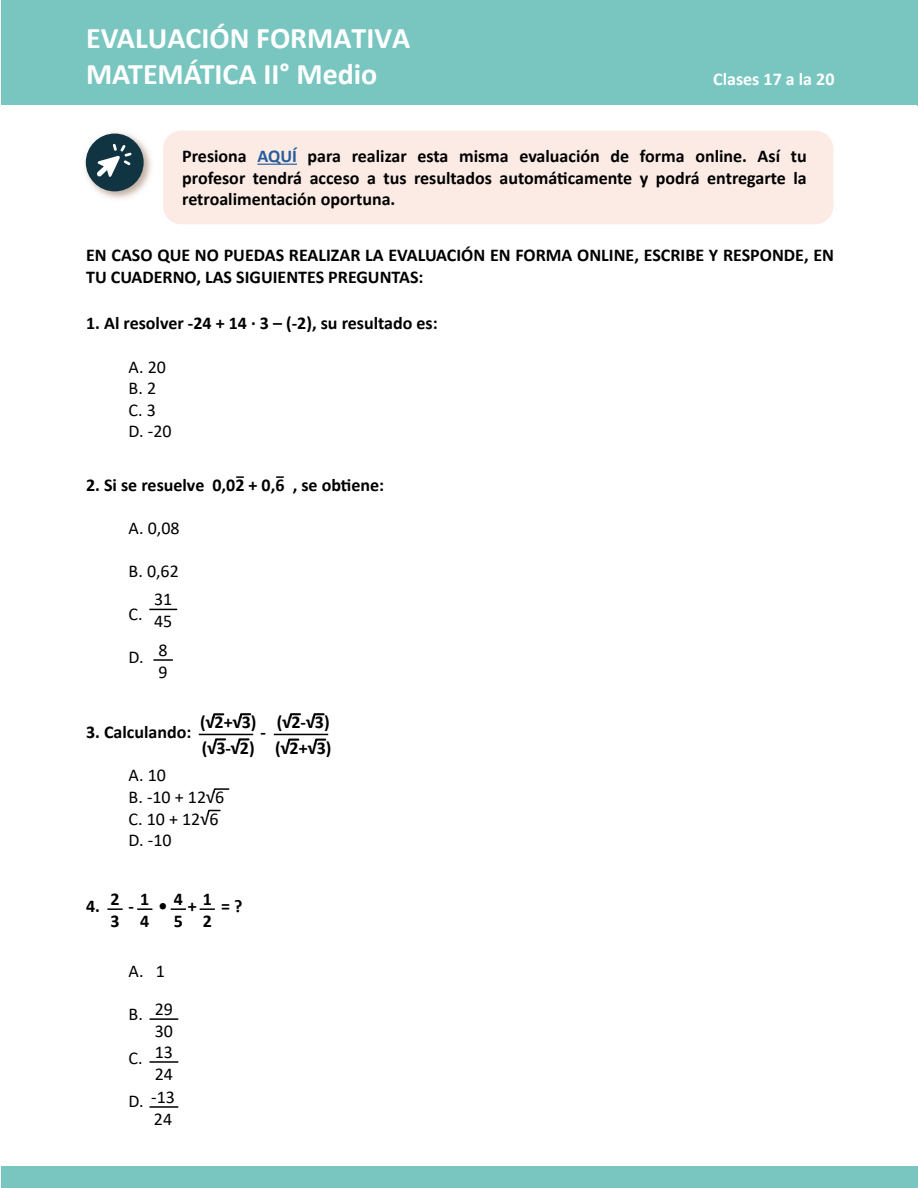
<style>
.page{position:relative;width:918px;height:1188px;background:#fff}
.page>*{position:absolute;margin:0;border:0;box-sizing:border-box;transform-origin:0 0}
.t1{font:700 30px/36px "Calibri";color:#fff}
.t2{font:700 18px/21.6px "Calibri";color:#000}
.t3{font:18px/21.6px "Calibri";color:#000}
.t4{font:700 18px "Calibri";color:#fff}
.s1{color:#275b9b}
</style>
<div class="page">
<div style="left:1px;top:0;width:917px;height:105px;background:#79c6c0"></div>
<svg style="left:149px;top:609px;width:28px;height:1px"></svg>
<hr style="left:153px;top:659px;width:20px;height:2px;background:#000">
<svg style="left:236px;top:476px;width:8px;height:2px"></svg>
<svg style="left:276px;top:476px;width:8px;height:2px"></svg>
<svg style="left:107px;top:908px;width:16px;height:2px"></svg>
<svg style="left:137px;top:908px;width:15px;height:2px"></svg>
<svg style="left:200px;top:908px;width:15px;height:2px"></svg>
<svg style="left:171px;top:908px;width:15px;height:2px"></svg>
<hr style="left:150px;top:1018px;width:28px;height:2px;background:#000">
<hr style="left:150px;top:1061px;width:28px;height:2px;background:#000">
<hr style="left:150px;top:1106px;width:28px;height:2px;background:#000">
<svg style="left:213px;top:788px;width:17px;height:5px"></svg>
<svg style="left:207px;top:809px;width:14px;height:6px"></svg>
<hr style="left:199px;top:734px;width:54px;height:1px;background:#000">
<hr style="left:274px;top:734px;width:54px;height:1px;background:#000">
<svg style="left:212px;top:713px;width:13px;height:6px"></svg>
<svg style="left:239px;top:713px;width:13px;height:6px"></svg>
<svg style="left:289px;top:713px;width:12px;height:6px"></svg>
<svg style="left:287px;top:738px;width:13px;height:6px"></svg>
<svg style="left:312px;top:713px;width:13px;height:6px"></svg>
<svg style="left:314px;top:738px;width:13px;height:6px"></svg>
<svg style="left:214px;top:738px;width:13px;height:6px"></svg>
<svg style="left:237px;top:738px;width:13px;height:6px"></svg>
<div style="left:1px;top:1167px;width:917px;height:21px;background:#79c6c0"></div>
<hr style="left:917px;top:65px;width:1px;height:41px;background:#79c6c0">
<div style="left:163px;top:131px;width:670px;height:93px;background:#fbebe4;border-radius:18px"></div>
<img style="left:85px;top:132px;width:67px;height:67px">
<div style="left:86px;top:134px;width:58px;height:57px;background:#113442;border-radius:50%"></div>
<svg style="left:97px;top:144px;width:35px;height:33px"></svg>
<hr style="left:257px;top:164px;width:40px;height:1px;background:#275b9b">
<h1 class="t1" style="left:86px;top:19px;width:326px">EVALUACIÓN FORMATIVA<br>MATEMÁTICA II° Medio</h1>
<p class="t4" style="left:713px;top:67px;width:123px">Clases 17 a la 20</p>
<p class="t2" style="left:182px;top:145px;width:626px;text-align:justify">Presiona <span class="s1">AQUÍ</span> para realizar esta misma evaluación de forma online. Así tu profesor tendrá acceso a tus resultados automáticamente y podrá entregarte la retroalimentación oportuna.</p>
<p class="t2" style="left:86px;top:244px;width:749px">EN CASO QUE NO PUEDAS REALIZAR LA EVALUACIÓN EN FORMA ONLINE, ESCRIBE Y RESPONDE, EN<br>TU CUADERNO, LAS SIGUIENTES PREGUNTAS:</p>
<p class="t2" style="left:86px;top:312px;width:353px">1. Al resolver -24 + 14 ∙ 3 – (-2), su resultado es:</p>
<p class="t3" style="left:129px;top:355px;width:45px">A. 20<br>B. 2<br>C. 3<br>D. -20</p>
<p class="t2" style="left:86px;top:474px;width:300px">2. Si se resuelve 0,02 + 0,6 , se obtiene:</p>
<p class="t3" style="left:129px;top:517px;width:53px">A. 0,08</p>
<p class="t3" style="left:129px;top:560px;width:52px">B. 0,62</p>
<p class="t3" style="left:129px;top:603px;width:16px">C.</p>
<p class="t3" style="left:129px;top:646px;width:17px">D.</p>
<p class="t3" style="left:154px;top:588px;width:20px">31<br>45</p>
<p class="t3" style="left:159px;top:639px;width:11px">8<br>9</p>
<p class="t2" style="left:200px;top:710px;width:58px;line-height:25.5px">(√2+√3) (√3-√2)</p>
<p class="t2" style="left:275px;top:710px;width:58px;line-height:25.5px">(√2-√3) (√2+√3)</p>
<p class="t2" style="left:86px;top:721px;width:107px">3. Calculando:</p>
<p class="t2" style="left:261px;top:721px;width:7px">-</p>
<p class="t3" style="left:129px;top:764px;width:97px">A. 10<br>B. -10 + 12√6<br>C. 10 + 12√6<br>D. -10</p>
<p class="t2" style="left:110px;top:888px;width:11px">2<br>3</p>
<p class="t2" style="left:140px;top:888px;width:11px">1<br>4</p>
<p class="t2" style="left:203px;top:888px;width:11px">1<br>2</p>
<p class="t2" style="left:174px;top:888px;width:11px">4<br>5</p>
<p class="t2" style="left:86px;top:895px;width:49px">4. -</p>
<p class="t2" style="left:158px;top:895px;width:40px">• +</p>
<p class="t2" style="left:221px;top:895px;width:23px">= ?</p>
<p class="t3" style="left:129px;top:960px;width:38px">A. 1</p>
<p class="t3" style="left:129px;top:1003px;width:16px">B.</p>
<p class="t3" style="left:129px;top:1046px;width:16px">C.</p>
<p class="t3" style="left:129px;top:1090px;width:17px">D.</p>
<p class="t3" style="left:155px;top:998px;width:20px;text-align:justify">29<br>30<br>13<br>24</p>
<p class="t3" style="left:151px;top:1086px;width:25px">-13<br>24</p>
</div>
